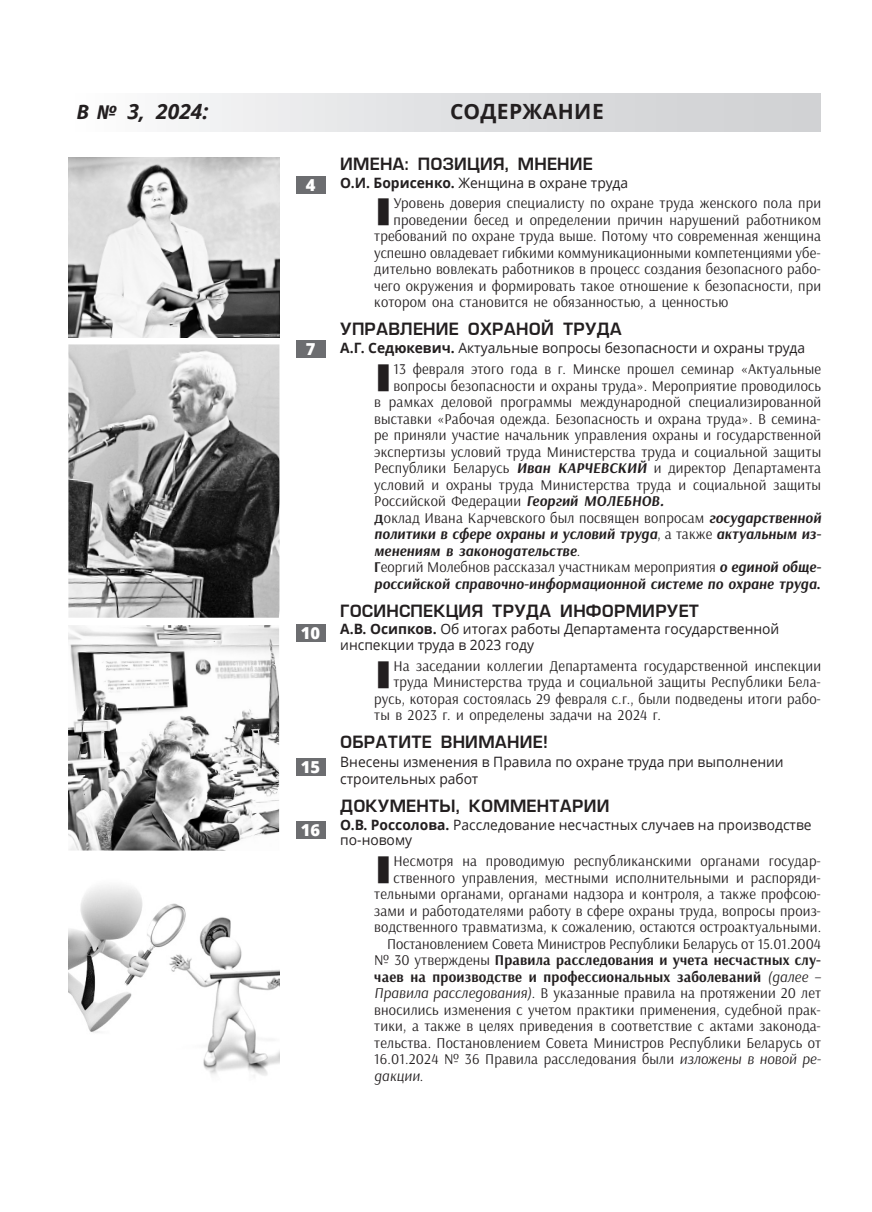
<style>
.page{position:relative;width:872px;height:1212px;background:#fff}
.page>*{position:absolute;margin:0;border:0;box-sizing:border-box;transform-origin:0 0}
.ОсновнойТекст{font:700 21px "Open Sans";letter-spacing:.025em;color:#231f20}
.ОсновнойТекст-2{font:italic 700 21px "Open Sans";color:#231f20}
.ОсновнойТекст-3{font:16.5px "Europe Demi Normal";letter-spacing:.015em;color:#231f20}
.ОсновнойТекст-4{font:800 16.5px "Open Sans";color:#fff}
.text1{font:15px/16.5px "Arsenal";letter-spacing:.01em;color:#231f20;text-align:right}
.text1_буквица{font:italic 700 15px/16.5px "Arsenal";letter-spacing:.015em;color:#231f20;text-align:justify}
.text1-2{font:italic 700 15px/16.5px "Arsenal";letter-spacing:.015em;color:#231f20}
.Обычный{font:14.25px/15.8px "Open Sans";color:#231f20}
.s1{font-family:"Myriad Pro"}
.s2{font-weight:700}
.s3{font-weight:700;font-style:italic}
.s4{font-style:normal;font-size:12.6px}
.s5{font-weight:400;font-style:normal}
.s6{font-style:normal}
.s7{font-style:italic}
</style>
<div class="page">
<div style="left:68px;top:94px;width:753px;height:38px;background:linear-gradient(to right,#fafafb,#cccdcf)"></div>
<div style="left:296px;top:341px;width:29px;height:17px;background:#6c6d70"></div>
<div style="left:296px;top:176px;width:29px;height:17px;background:#6c6d70"></div>
<div style="left:296px;top:625px;width:29px;height:17px;background:#6c6d70"></div>
<img style="left:68px;top:158px;width:211px;height:179px">
<div style="left:296px;top:759px;width:29px;height:17px;background:#6c6d70"></div>
<div style="left:296px;top:822px;width:29px;height:17px;background:#6c6d70"></div>
<img style="left:68px;top:344px;width:211px;height:274px">
<img style="left:68px;top:625px;width:211px;height:225px">
<img style="left:68px;top:885px;width:211px;height:191px">
<p class="ОсновнойТекст-2" style="left:77px;top:97px;width:133px"><span class="s1">В №</span> 3, 2024:</p>
<p class="ОсновнойТекст" style="left:450px;top:97px;width:155px">СОДЕРЖАНИЕ</p>
<p class="ОсновнойТекст-3" style="left:340px;top:154px;width:254px">ИМЕНА: ПОЗИЦИЯ, МНЕНИЕ</p>
<p class="Обычный" style="left:340px;top:174px;width:289px"><span class="s2">О.И. Борисенко.</span> Женщина в охране труда</p>
<p class="text1" style="left:393px;top:195px;width:429px">Уровень доверия специалисту по охране труда женского пола при</p>
<p class="text1" style="left:393px;top:212px;width:429px">проведении бесед и определении причин нарушений работником</p>
<p class="text1" style="left:374px;top:228px;width:448px">требований по охране труда выше. Потому что современная женщина</p>
<p class="text1" style="left:374px;top:245px;width:448px">успешно овладевает гибкими коммуникационными компетенциями убе-</p>
<p class="text1" style="left:374px;top:261px;width:448px">дительно вовлекать работников в процесс создания безопасного рабо-</p>
<p class="text1" style="left:374px;top:278px;width:448px">чего окружения и формировать такое отношение к безопасности, при</p>
<p class="text1" style="left:374px;top:294px;width:355px">котором она становится не обязанностью, а ценностью</p>
<p class="ОсновнойТекст-3" style="left:340px;top:320px;width:283px">УПРАВЛЕНИЕ ОХРАНОЙ ТРУДА</p>
<p class="Обычный" style="left:340px;top:340px;width:466px"><span class="s2">А.Г. Седюкевич.</span> Актуальные вопросы безопасности и охраны труда</p>
<p class="text1" style="left:393px;top:361px;width:429px">13 февраля этого года в г. Минске прошел семинар «Актуальные</p>
<p class="text1" style="left:393px;top:377px;width:429px">вопросы безопасности и охраны труда». Мероприятие проводилось</p>
<p class="text1" style="left:374px;top:394px;width:448px">в рамках деловой программы международной специализированной</p>
<p class="text1" style="left:374px;top:410px;width:448px">выставки «Рабочая одежда. Безопасность и охрана труда». В семина-</p>
<p class="text1" style="left:374px;top:427px;width:448px">ре приняли участие начальник управления охраны и государственной</p>
<p class="text1" style="left:374px;top:443px;width:448px">экспертизы условий труда Министерства труда и социальной защиты</p>
<p class="text1" style="left:374px;top:460px;width:448px">Республики Беларусь <span class="s3">Иван КАРЧЕВСКИЙ</span> и директор Департамента</p>
<p class="text1" style="left:374px;top:476px;width:448px">условий и охраны труда Министерства труда и социальной защиты</p>
<p class="text1" style="left:374px;top:493px;width:291px">Российской Федерации <span class="s3">Георгий МОЛЕБНОВ.</span></p>
<p class="text1_буквица" style="left:374px;top:510px;width:448px"><span class="s4">Д</span><span class="s5">оклад Ивана Карчевского был посвящен вопросам</span> государственной политики в сфере охраны и условий труда<span class="s5">, а также</span> актуальным из&shy;менениям в законодательстве<span class="s5">.</span></p>
<p class="text1-2" style="left:374px;top:559px;width:448px"><span class="s6">Г</span><span class="s5">еоргий Молебнов рассказал участникам мероприятия</span> о единой обще&shy;российской справочно-информационной системе по охране труда<span class="s6">.</span></p>
<p class="ОсновнойТекст-3" style="left:340px;top:601px;width:360px">ГОСИНСПЕКЦИЯ ТРУДА ИНФОРМИРУЕТ</p>
<p class="Обычный" style="left:340px;top:621px;width:440px"><span class="s2">А.В. Осипков.</span> Об итогах работы Департамента государственной инспекции труда в 2023 году</p>
<p class="text1" style="left:393px;top:658px;width:429px">На заседании коллегии Департамента государственной инспекции</p>
<p class="text1" style="left:393px;top:674px;width:429px">труда Министерства труда и социальной защиты Республики Бела-</p>
<p class="text1" style="left:374px;top:691px;width:448px">русь, которая состоялась 29 февраля с.г., были подведены итоги рабо-</p>
<p class="text1" style="left:374px;top:707px;width:288px">ты в 2023 г. и определены задачи на 2024 г.</p>
<p class="ОсновнойТекст-3" style="left:340px;top:733px;width:209px">ОБРАТИТЕ ВНИМАНИЕ!</p>
<p class="Обычный" style="left:340px;top:753px;width:445px;line-height:16.5px">Внесены изменения в Правила по охране труда при выполнении строительных работ</p>
<p class="ОсновнойТекст-3" style="left:340px;top:796px;width:271px">ДОКУМЕНТЫ, КОММЕНТАРИИ</p>
<p class="Обычный" style="left:340px;top:816px;width:473px"><span class="s2">О.В. Россолова.</span> Расследование несчастных случаев на производстве по-новому</p>
<p class="text1" style="left:374px;top:853px;width:448px">Несмотря на проводимую республиканскими органами государ&shy;ственного управления, местными исполнительными и распоряди&shy;тельными органами, органами надзора и контроля, а также профсою&shy;зами и работодателями работу в сфере охраны труда, вопросы произ&shy;водственного травматизма, к сожалению, остаются остроактуальными.</p>
<p class="text1" style="left:374px;top:935px;width:448px;text-align:justify;text-indent:13px">Постановлением Совета Министров Республики Беларусь от 15.01.2004 № 30 утверждены <span class="s2">Правила расследования и учета несчастных слу&shy;чаев на производстве и профессиональных заболеваний</span> <span class="s7">(далее – Правила расследования)</span>. В указанные правила на протяжении 20 лет вносились изменения с учетом практики применения, судебной прак&shy;тики, а также в целях приведения в соответствие с актами законода&shy;тельства. Постановлением Совета Министров Республики Беларусь от 16.01.2024 № 36 Правила расследования были <span class="s7">изложены в новой ре&shy;дакции</span>.</p>
<p class="ОсновнойТекст-4" style="left:306px;top:172px;width:11px">4</p>
<p class="ОсновнойТекст-4" style="left:306px;top:337px;width:11px">7</p>
<p class="ОсновнойТекст-4" style="left:301px;top:621px;width:21px">10</p>
<p class="ОсновнойТекст-4" style="left:301px;top:754px;width:21px">15</p>
<p class="ОсновнойТекст-4" style="left:301px;top:817px;width:21px">16</p>
</div>
